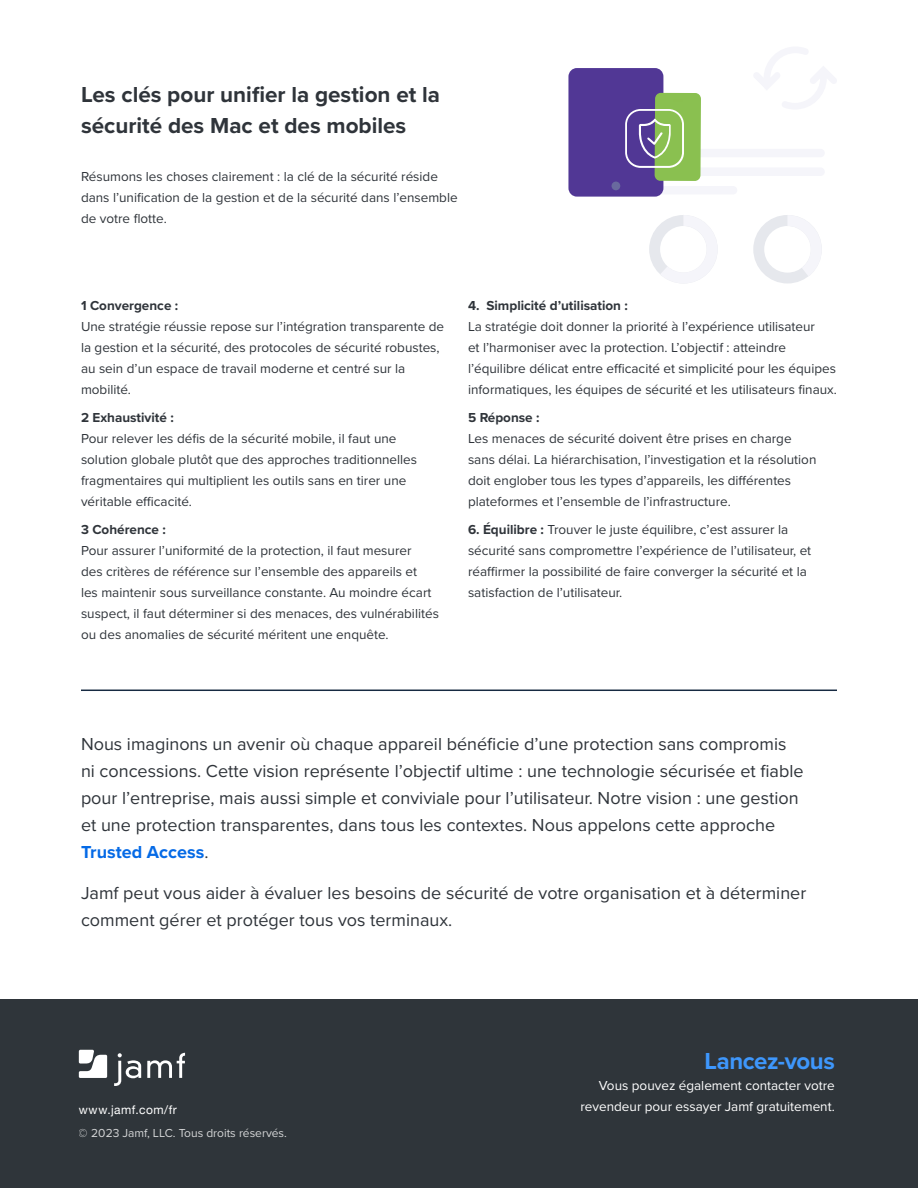
<style>
.page{position:relative;width:918px;height:1188px;background:#fff}
.page>*{position:absolute;margin:0;border:0;box-sizing:border-box;transform-origin:0 0}
.t1{font:700 24px "Proxima Nova";letter-spacing:-.015em;color:#3e97fc}
.t2{font:700 22.5px/31.5px "Proxima Nova";color:#2f343a}
.t3{font:18px/27px "Proxima Nova";color:#2f343a}
.t4{font:13.5px/21px "Proxima Nova";color:#2f343a}
.t5{font:700 13.5px "Proxima Nova";color:#2f343a}
.t6{font:13.5px "Proxima Nova";color:#fff}
.t7{font:12px "Proxima Nova";color:#fff}
.t8{font:12px "Helvetica Neue";letter-spacing:.04em;color:#fff}
.s1{font-weight:700}
.s2{font-weight:700;color:#056ae6}
</style>
<div class="page">
<div style="left:0;top:999px;width:918px;height:189px;background:#2f353a"></div>
<svg style="left:147px;top:1053px;width:38px;height:25px"></svg>
<svg style="left:114px;top:1053px;width:27px;height:33px"></svg>
<svg style="left:79px;top:1050px;width:28px;height:28px"></svg>
<svg style="left:649px;top:215px;width:69px;height:69px"></svg>
<svg style="left:753px;top:215px;width:69px;height:69px"></svg>
<div style="left:641px;top:167px;width:184px;height:9px;background:#f5f5fa;border-radius:4px"></div>
<div style="left:641px;top:149px;width:184px;height:8px;background:#f5f5fa;border-radius:4px"></div>
<div style="left:641px;top:186px;width:96px;height:8px;background:#f5f5fa;border-radius:4px"></div>
<div style="left:568px;top:68px;width:95px;height:129px;background:#513795;border-radius:8px"></div>
<div style="left:612px;top:182px;width:8px;height:8px;background:#69699e;border-radius:50%"></div>
<svg style="left:625px;top:93px;width:76px;height:88px"></svg>
<hr style="left:81px;top:690px;width:756px;height:1px;background:#172a42">
<h2 class="t2" style="left:81px;top:78px;width:361px">Les clés pour unifier la gestion et la sécurité des Mac et des mobiles</h2>
<p class="t4" style="left:81px;top:166px;width:378px">Résumons les choses clairement : la clé de la sécurité réside dans l’unification de la gestion et de la sécurité dans l’ensemble de votre flotte.</p>
<p class="t5" style="left:81px;top:296px;width:99px">1 Convergence :</p>
<p class="t4" style="left:81px;top:316px;width:365px">Une stratégie réussie repose sur l’intégration transparente de la gestion et la sécurité, des protocoles de sécurité robustes, au sein d’un espace de travail moderne et centré sur la mobilité.</p>
<p class="t5" style="left:81px;top:407px;width:94px">2 Exhaustivité :</p>
<p class="t4" style="left:81px;top:427px;width:338px">Pour relever les défis de la sécurité mobile, il faut une solution globale plutôt que des approches traditionnelles fragmentaires qui multiplient les outils sans en tirer une véritable efficacité.</p>
<p class="t5" style="left:81px;top:519px;width:86px">3 Cohérence :</p>
<p class="t4" style="left:81px;top:539px;width:359px">Pour assurer l’uniformité de la protection, il faut mesurer<br>des critères de référence sur l’ensemble des appareils et<br>les maintenir sous surveillance constante. Au moindre écart suspect, il faut déterminer si des menaces, des vulnérabilités ou des anomalies de sécurité méritent une enquête.</p>
<p class="t5" style="left:468px;top:296px;width:161px">4. Simplicité d’utilisation :</p>
<p class="t4" style="left:468px;top:316px;width:370px">La stratégie doit donner la priorité à l’expérience utilisateur<br>et l’harmoniser avec la protection. L’objectif : atteindre l’équilibre délicat entre efficacité et simplicité pour les équipes informatiques, les équipes de sécurité et les utilisateurs finaux.</p>
<p class="t5" style="left:468px;top:408px;width:73px">5 Réponse :</p>
<p class="t4" style="left:468px;top:428px;width:350px">Les menaces de sécurité doivent être prises en charge sans délai. La hiérarchisation, l’investigation et la résolution doit englober tous les types d’appareils, les différentes plateformes et l’ensemble de l’infrastructure.</p>
<p class="t4" style="left:468px;top:518px;width:345px"><span class="s1">6. Équilibre :</span> Trouver le juste équilibre, c’est assurer la sécurité sans compromettre l’expérience de l’utilisateur, et réaffirmer la possibilité de faire converger la sécurité et la satisfaction de l’utilisateur.</p>
<p class="t3" style="left:81px;top:730px;width:724px">Nous imaginons un avenir où chaque appareil bénéficie d’une protection sans compromis ni concessions. Cette vision représente l’objectif ultime : une technologie sécurisée et fiable pour l’entreprise, mais aussi simple et conviviale pour l’utilisateur. Notre vision : une gestion et une protection transparentes, dans tous les contextes. Nous appelons cette approche <span class="s2">Trusted Access</span>.</p>
<h3 class="t3" style="left:81px;top:879px;width:727px">Jamf peut vous aider à évaluer les besoins de sécurité de votre organisation et à déterminer comment gérer et protéger tous vos terminaux.</h3>
<h1 class="t1" style="left:705px;top:1043px;width:132px">Lancez-vous</h1>
<p class="t6" style="left:599px;top:1075px;width:237px">Vous pouvez également contacter votre</p>
<p class="t8" style="left:79px;top:1101px;width:100px">www.jamf.com/fr</p>
<p class="t6" style="left:581px;top:1096px;width:256px">revendeur pour essayer Jamf gratuitement.</p>
<p class="t7" style="left:79px;top:1124px;width:210px">© 2023 Jamf, LLC. Tous droits réservés.</p>
</div>
